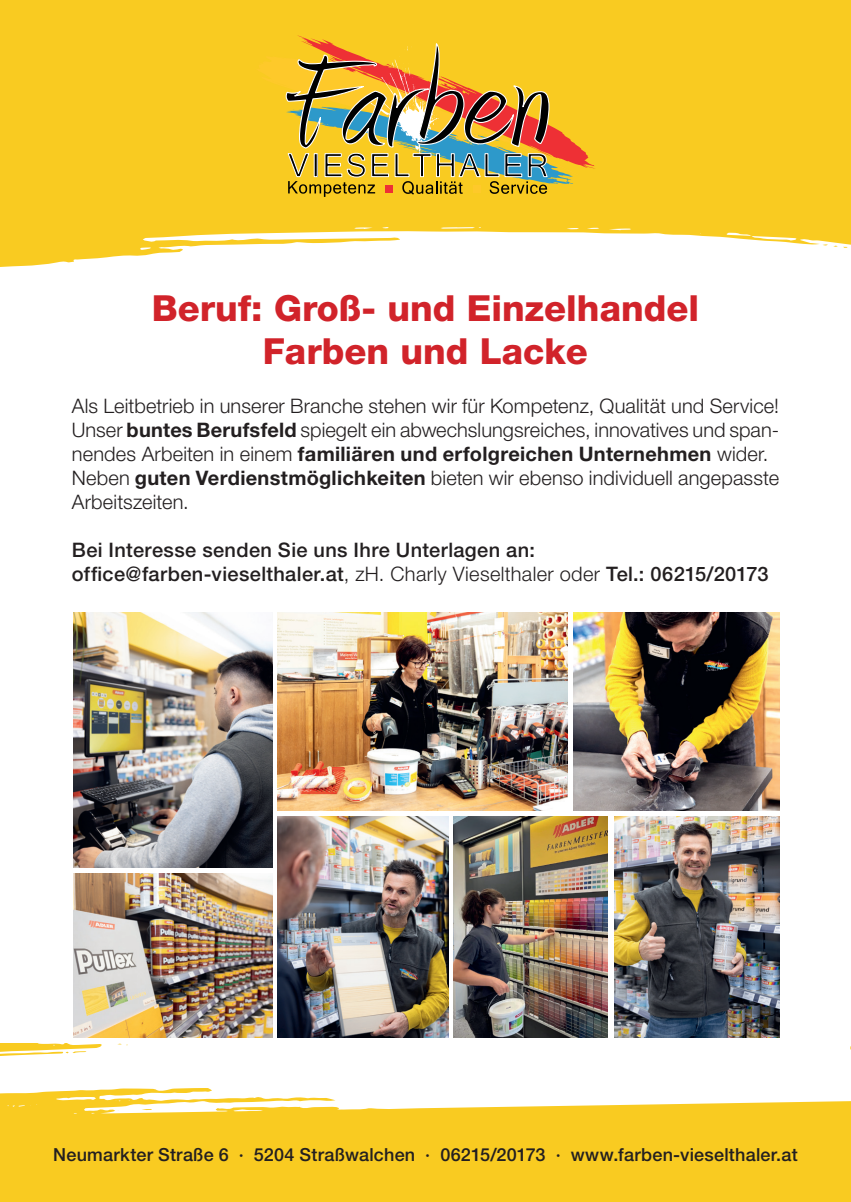
<style>
.page{position:relative;width:851px;height:1202px;background:#fff}
.page>*{position:absolute;margin:0;border:0;box-sizing:border-box;transform-origin:0 0}
.t1{font:800 36px/43.2px "Helvetica Neue LT Std";color:#d1232a;text-align:center}
.t2{font:300 20px/24px "Helvetica Neue LT Std";letter-spacing:.005em;color:#231f20}
.t3{font:500 20px/24px "Helvetica Neue LT Std";letter-spacing:.02em;color:#231f20}
.t4{font:500 18px "Helvetica Neue";letter-spacing:.015em;color:#231f20}
.s1{font-weight:700}
.s2{font-weight:300}
</style>
<div class="page">
<div style="left:0;top:0;width:850px;height:1202px;background:#f9cb21"></div>
<div style="left:0;top:304px;width:850px;height:739px;background:#fff"></div>
<svg style="left:0;top:227px;width:850px;height:77px;fill:#fff"></svg>
<svg style="left:285px;top:35px;width:310px;height:162px"></svg>
<div style="left:384px;top:185px;width:8px;height:8px;background:#ee3035"></div>
<div style="left:473px;top:185px;width:8px;height:8px;background:#fec92a"></div>
<img style="left:74px;top:612px;width:198px;height:255px">
<img style="left:278px;top:612px;width:289px;height:199px">
<svg style="left:0;top:984px;width:850px;height:130px;fill:#fff"></svg>
<img style="left:573px;top:612px;width:206px;height:199px">
<img style="left:74px;top:873px;width:198px;height:164px">
<img style="left:278px;top:816px;width:170px;height:221px">
<img style="left:454px;top:816px;width:153px;height:221px">
<img style="left:614px;top:816px;width:165px;height:221px">
<h1 class="t1" style="left:152px;top:286px;width:548px">Beruf: Groß- und Einzelhandel<br>Farben und Lacke</h1>
<p class="t2" style="left:72px;top:393px;width:708px">Als Leitbetrieb in unserer Branche stehen wir für Kompetenz, Qualität und Service!<br>Unser <span class="s1">buntes Berufsfeld</span> spiegelt ein abwechslungsreiches, innovatives und span&shy;nendes Arbeiten in einem <span class="s1">familiären und erfolgreichen Unternehmen</span> wider.<br>Neben <span class="s1">guten Verdienstmöglichkeiten</span> bieten wir ebenso individuell angepasste Arbeitszeiten.</p>
<p class="t3" style="left:72px;top:537px;width:698px">Bei Interesse senden Sie uns Ihre Unterlagen an: office@farben-vieselthaler.at<span class="s2">, zH. Charly Vieselthaler oder</span> Tel.: 06215/20173</p>
<p class="t4" style="left:53px;top:1144px;width:745px">Neumarkter Straße 6 · 5204 Straßwalchen · 06215/20173 · www.farben-vieselthaler.at</p>
</div>
